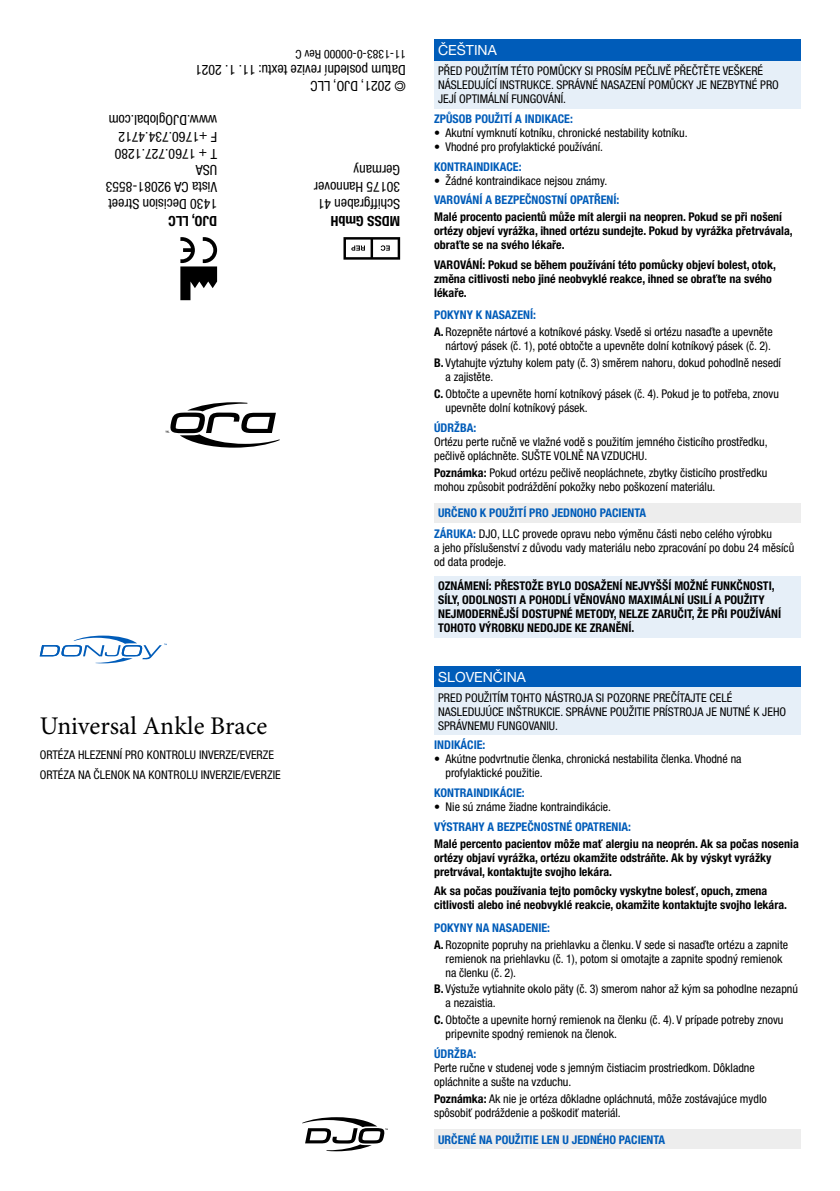
<style>
.page{position:relative;width:840px;height:1191px;background:#fff}
.page>*{position:absolute;margin:0;border:0;box-sizing:border-box;transform-origin:0 0}
.t1{font:25.4px "Minion Pro";color:#000}
.t2{font:condensed 14px/16.8px "Helvetica Neue LT Pro";color:#000}
.t3{font:14px "Helvetica Neue LT Pro";color:#fff}
.t4{font:700 condensed 14px "Helvetica Neue LT Pro";color:#000}
.t5{font:condensed 12px/14px "Helvetica Neue LT Pro";color:#000}
.t6{font:700 condensed 12px/14px "Helvetica Neue LT Pro";color:#000}
.t7{font:700 condensed 12px "Helvetica Neue LT Pro";color:#005cb9}
.s1{font-weight:700;color:#005cb9}
.s2{font-weight:700}
</style>
<div class="page">
<div style="left:434px;top:40px;width:365px;height:21px;background:#005cb9"></div>
<div style="left:434px;top:61px;width:365px;height:48px;background:#e6eff8"></div>
<div style="left:434px;top:503px;width:365px;height:20px;background:#ededed"></div>
<div style="left:434px;top:576px;width:365px;height:61px;background:#e6eff8"></div>
<div style="left:434px;top:666px;width:365px;height:21px;background:#005cb9"></div>
<div style="left:434px;top:687px;width:365px;height:48px;background:#e6eff8"></div>
<div style="left:434px;top:1129px;width:365px;height:20px;background:#ededed"></div>
<svg style="left:166px;top:402px;width:114px;height:45px"></svg>
<svg style="left:343px;top:237px;width:57px;height:23px"></svg>
<svg style="left:180px;top:237px;width:37px;height:63px"></svg>
<svg style="left:40px;top:635px;width:127px;height:28px"></svg>
<svg style="left:302px;top:1117px;width:85px;height:34px"></svg>
<p class="t5" style="left:405px;top:61px;width:112px;rotate:-180deg">11-1383-0-00000 Rev C</p>
<p class="t2" style="left:405px;top:95px;width:212px;rotate:-180deg">© 2021, DJO, LLC<br>Datum poslední revize textu: 11. 1. 2021</p>
<p class="t2" style="left:217px;top:212px;width:113px;rotate:-180deg">1430 Decision Street<br>Vista CA 92081-8553<br>USA<br>T + 1760.727.1280<br>F +1760.734.4712 www.DJOglobal.com</p>
<p class="t4" style="left:217px;top:229px;width:50px;rotate:-180deg">DJO, LLC</p>
<p class="t2" style="left:400px;top:212px;width:87px;rotate:-180deg">Schiffgraben 41<br>30175 Hannover<br>Germany</p>
<p class="t4" style="left:400px;top:229px;width:71px;rotate:-180deg">MDSS GmbH</p>
<h1 class="t1" style="left:40px;top:709px;width:229px">Universal Ankle Brace</h1>
<p class="t5" style="left:40px;top:745px;width:242px;line-height:19.6px">ORTÉZA HLEZENNÍ PRO KONTROLU INVERZE/EVERZE<br>ORTÉZA NA ČLENOK NA KONTROLU INVERZIE/EVERZIE</p>
<p class="t3" style="left:438px;top:42px;width:60px">ČEŠTINA</p>
<p class="t5" style="left:438px;top:64px;width:342px">PŘED POUŽITÍM TÉTO POMŮCKY SI PROSÍM PEČLIVĚ PŘEČTĚTE VEŠKERÉ<br>NÁSLEDUJÍCÍ INSTRUKCE. SPRÁVNÉ NASAZENÍ POMŮCKY JE NEZBYTNÉ PRO<br>JEJÍ OPTIMÁLNÍ FUNGOVÁNÍ.</p>
<p class="t7" style="left:434px;top:111px;width:140px">ZPŮSOB POUŽITÍ A INDIKACE:</p>
<p class="t5" style="left:434px;top:126px;width:255px">• Akutní vymknutí kotníku, chronické nestability kotníku.</p>
<p class="t5" style="left:434px;top:140px;width:170px">• Vhodné pro profylaktické používání.</p>
<p class="t7" style="left:434px;top:159px;width:89px">KONTRAINDIKACE:</p>
<p class="t5" style="left:434px;top:173px;width:175px">• Žádné kontraindikace nejsou známy.</p>
<p class="t7" style="left:434px;top:193px;width:187px">VAROVÁNÍ A BEZPEČNOSTNÍ OPATŘENÍ:</p>
<p class="t6" style="left:434px;top:210px;width:360px">Malé procento pacientů může mít alergii na neopren. Pokud se při nošení ortézy objeví vyrážka, ihned ortézu sundejte. Pokud by vyrážka přetrvávala, obraťte se na svého lékaře.</p>
<p class="t6" style="left:434px;top:257px;width:343px">VAROVÁNÍ: Pokud se během používání této pomůcky objeví bolest, otok, změna citlivosti nebo jiné neobvyklé reakce, ihned se obraťte na svého lékaře.</p>
<p class="t5" style="left:434px;top:307px;width:340px;line-height:16.8px"><span class="s1">POKYNY K NASAZENÍ:<br></span><span class="s2">A.</span> Rozepněte nártové a kotníkové pásky. Vsedě si ortézu nasaďte a upevněte</p>
<p class="t5" style="left:434px;top:337px;width:348px;line-height:16.8px;text-align:center">nártový pásek (č. 1), poté obtočte a upevněte dolní kotníkový pásek (č. 2).<br><span class="s2">B.</span> Vytahujte výztuhy kolem paty (č. 3) směrem nahoru, dokud pohodlně nesedí</p>
<p class="t5" style="left:434px;top:368px;width:346px;line-height:16.8px;text-indent:11px">a zajistěte.<br><span class="s2">C.</span> Obtočte a upevněte horní kotníkový pásek (č. 4). Pokud je to potřeba, znovu</p>
<p class="t5" style="left:445px;top:401px;width:144px">upevněte dolní kotníkový pásek.</p>
<p class="t7" style="left:434px;top:420px;width:44px">ÚDRŽBA:</p>
<p class="t5" style="left:434px;top:434px;width:335px">Ortézu perte ručně ve vlažné vodě s použitím jemného čisticího prostředku, pečlivě opláchněte. SUŠTE VOLNĚ NA VZDUCHU.</p>
<p class="t5" style="left:434px;top:465px;width:334px"><span class="s2">Poznámka:</span> Pokud ortézu pečlivě neopláchnete, zbytky čisticího prostředku mohou způsobit podráždění pokožky nebo poškození materiálu.</p>
<p class="t5" style="left:434px;top:502px;width:339px;line-height:20.8px;text-indent:4px"><span class="s1">URČENO K POUŽITÍ PRO JEDNOHO PACIENTA<br>ZÁRUKA:</span> DJO, LLC provede opravu nebo výměnu části nebo celého výrobku</p>
<p class="t5" style="left:434px;top:541px;width:361px">a jeho příslušenství z důvodu vady materiálu nebo zpracování po dobu 24 měsíců od data prodeje.</p>
<p class="t6" style="left:438px;top:578px;width:344px">OZNÁMENÍ: PŘESTOŽE BYLO DOSAŽENÍ NEJVYŠŠÍ MOŽNÉ FUNKČNOSTI, SÍLY, ODOLNOSTI A POHODLÍ VĚNOVÁNO MAXIMÁLNÍ USILÍ A POUŽITY NEJMODERNĚJŠÍ DOSTUPNÉ METODY, NELZE ZARUČIT, ŽE PŘI POUŽÍVÁNÍ TOHOTO VÝROBKU NEDOJDE KE ZRANĚNÍ.</p>
<p class="t3" style="left:438px;top:668px;width:89px">SLOVENČINA</p>
<p class="t5" style="left:438px;top:690px;width:349px">PRED POUŽITÍM TOHTO NÁSTROJA Sl POZORNE PREČÍTAJTE CELÉ<br>NASLEDUJÚCE INŠTRUKCIE. SPRÁVNE POUŽITIE PRÍSTROJA JE NUTNÉ K JEHO<br>SPRÁVNEMU FUNGOVANIU.</p>
<p class="t7" style="left:434px;top:737px;width:53px">INDIKÁCIE:</p>
<p class="t5" style="left:445px;top:752px;width:297px;text-indent:-11px">• Akútne podvrtnutie členka, chronická nestabilita členka. Vhodné na profylaktické použitie.</p>
<p class="t7" style="left:434px;top:785px;width:92px">KONTRAINDIKÁCIE:</p>
<p class="t5" style="left:434px;top:799px;width:178px">• Nie sú známe žiadne kontraindikácie.</p>
<p class="t7" style="left:434px;top:819px;width:198px">VÝSTRAHY A BEZPEČNOSTNÉ OPATRENIA:</p>
<p class="t6" style="left:434px;top:836px;width:366px">Malé percento pacientov môže mať alergiu na neoprén. Ak sa počas nosenia ortézy objaví vyrážka, ortézu okamžite odstráňte. Ak by výskyt vyrážky pretrvával, kontaktujte svojho lekára.</p>
<p class="t6" style="left:434px;top:883px;width:354px">Ak sa počas používania tejto pomôcky vyskytne bolesť, opuch, zmena citlivosti alebo iné neobvyklé reakcie, okamžite kontaktujte svojho lekára.</p>
<p class="t5" style="left:434px;top:919px;width:355px;line-height:16.8px"><span class="s1">POKYNY NA NASADENIE:<br></span><span class="s2">A.</span> Rozopnite popruhy na priehlavku a členku. V sede si nasaďte ortézu a zapnite</p>
<p class="t5" style="left:445px;top:951px;width:338px">remienok na priehlavku (č. 1), potom si omotajte a zapnite spodný remienok na členku (č. 2).</p>
<p class="t5" style="left:445px;top:982px;width:354px;text-indent:-11px"><span class="s2">B.</span> Výstuže vytiahnite okolo päty (č. 3) smerom nahor až kým sa pohodlne nezapnú a nezaistia.</p>
<p class="t5" style="left:445px;top:1013px;width:339px;text-indent:-11px"><span class="s2">C.</span> Obtočte a upevnite horný remienok na členku (č. 4). V prípade potreby znovu pripevnite spodný remienok na členok.</p>
<p class="t7" style="left:434px;top:1046px;width:44px">ÚDRŽBA:</p>
<p class="t5" style="left:434px;top:1060px;width:322px">Perte ručne v studenej vode s jemným čistiacim prostriedkom. Dôkladne opláchnite a sušte na vzduchu.</p>
<p class="t5" style="left:434px;top:1091px;width:334px"><span class="s2">Poznámka:</span> Ak nie je ortéza dôkladne opláchnutá, môže zostávajúce mydlo spôsobiť podráždenie a poškodiť materiál.</p>
<p class="t7" style="left:438px;top:1132px;width:228px">URČENÉ NA POUŽITIE LEN U JEDNÉHO PACIENTA</p>
</div>
